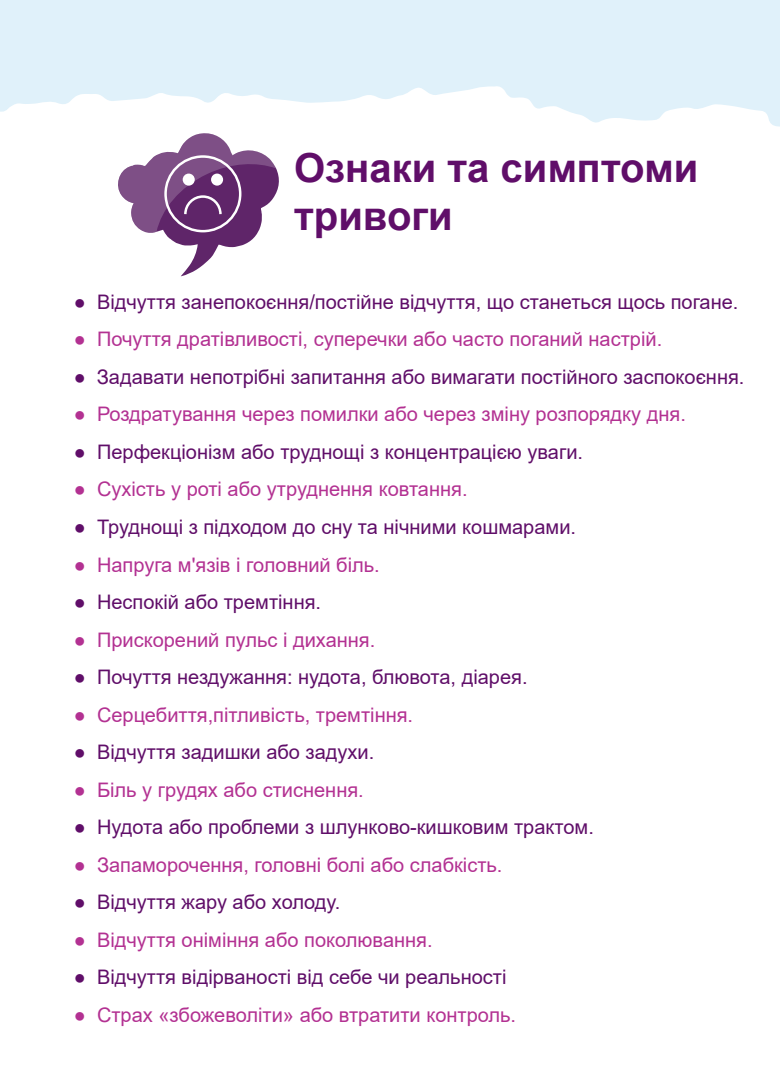
<style>
.page{position:relative;width:780px;height:1092px;background:#fff}
.page>*{position:absolute;margin:0;border:0;box-sizing:border-box;transform-origin:0 0}
.t1{font:700 40px/48px "Arial";color:#600e69}
.t2{font:20px "Arial";color:#600e69}
.t3{font:20px "Arial";color:#b33192}
.s1{font-weight:700}
</style>
<div class="page">
<svg style="left:0;top:0;width:780px;height:127px;fill:#e0f1fa"></svg>
<svg style="left:57px;top:126px;width:239px;height:151px"></svg>
<svg style="left:0;top:86px;width:1px;height:41px"></svg>
<svg style="left:114px;top:132px;width:167px;height:144px"></svg>
<div style="left:183px;top:173px;width:12px;height:13px;background:#fff;border-radius:50%"></div>
<div style="left:211px;top:173px;width:12px;height:13px;background:#fff;border-radius:50%"></div>
<p class="t1" style="left:294px;top:144px;width:405px">Ознаки та симптоми тривоги</p>
<p class="t2" style="left:74px;top:288px;width:666px"><span class="s1">●</span> Відчуття занепокоєння/постійне відчуття, що станеться щось погане.</p>
<p class="t3" style="left:74px;top:325px;width:590px"><span class="s1">●</span> Почуття дратівливості, суперечки або часто поганий настрій.</p>
<p class="t2" style="left:74px;top:363px;width:672px"><span class="s1">●</span> Задавати непотрібні запитання або вимагати постійного заспокоєння.</p>
<p class="t3" style="left:74px;top:400px;width:613px"><span class="s1">●</span> Роздратування через помилки або через зміну розпорядку дня.</p>
<p class="t2" style="left:74px;top:438px;width:510px"><span class="s1">●</span> Перфекціонізм або труднощі з концентрацією уваги.</p>
<p class="t3" style="left:74px;top:475px;width:395px"><span class="s1">●</span> Сухість у роті або утруднення ковтання.</p>
<p class="t2" style="left:74px;top:513px;width:503px"><span class="s1">●</span> Труднощі з підходом до сну та нічними кошмарами.</p>
<p class="t3" style="left:74px;top:550px;width:307px"><span class="s1">●</span> Напруга м'язів і головний біль.</p>
<p class="t2" style="left:74px;top:588px;width:249px"><span class="s1">●</span> Неспокій або тремтіння.</p>
<p class="t3" style="left:74px;top:625px;width:303px"><span class="s1">●</span> Прискорений пульс і дихання.</p>
<p class="t2" style="left:74px;top:663px;width:455px"><span class="s1">●</span> Почуття нездужання: нудота, блювота, діарея.</p>
<p class="t3" style="left:74px;top:700px;width:341px"><span class="s1">●</span> Cерцебиття,пітливість, тремтіння.</p>
<p class="t2" style="left:74px;top:738px;width:302px"><span class="s1">●</span> Відчуття задишки або задухи.</p>
<p class="t3" style="left:74px;top:775px;width:291px"><span class="s1">●</span> Біль у грудях або стиснення.</p>
<p class="t2" style="left:74px;top:813px;width:521px"><span class="s1">●</span> Нудота або проблеми з шлунково-кишковим трактом.</p>
<p class="t3" style="left:74px;top:850px;width:430px"><span class="s1">●</span> Запаморочення, головні болі або слабкість.</p>
<p class="t2" style="left:74px;top:888px;width:268px"><span class="s1">●</span> Відчуття жару або холоду.</p>
<p class="t3" style="left:74px;top:925px;width:360px"><span class="s1">●</span> Відчуття оніміння або поколювання.</p>
<p class="t2" style="left:74px;top:963px;width:434px"><span class="s1">●</span> Відчуття відірваності від себе чи реальності</p>
<p class="t3" style="left:74px;top:1000px;width:444px"><span class="s1">●</span> Страх «збожеволіти» або втратити контроль.</p>
</div>
